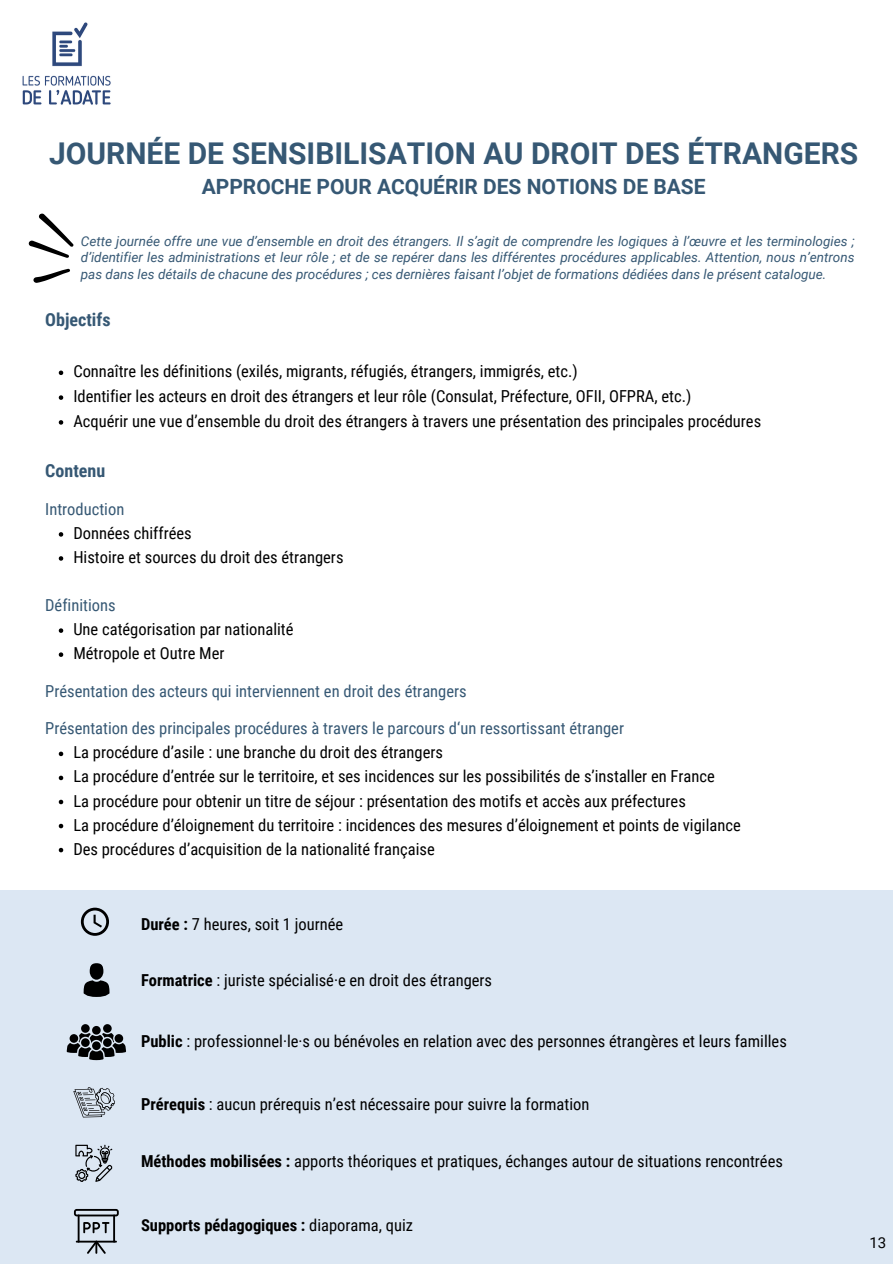
<style>
.page{position:relative;width:893px;height:1264px;background:#fff}
.page>*{position:absolute;margin:0;border:0;box-sizing:border-box;transform-origin:0 0}
.t1{font:700 30px "Roboto";color:#365874}
.t2{font:700 21px "Roboto";color:#365874}
.t3{font:700 18px "Roboto Condensed";color:#365874}
.t4{font:16.5px "Roboto Condensed";color:#000}
.t5{font:16.5px "Roboto Condensed";color:#365874}
.t6{font:700 16.5px "Roboto Condensed";color:#000}
.t7{font:15px "Roboto";color:#000}
.t8{font:italic 13.5px/16.8px "Roboto";color:#365874;text-align:justify}
.s1{font-weight:700}
.s2{font-weight:400}
</style>
<div class="page">
<img style="left:22px;top:22px;width:89px;height:83px">
<div style="left:0;top:890px;width:892px;height:373px;background:#dce7f3"></div>
<svg style="left:81px;top:907px;width:28px;height:28px"></svg>
<div style="left:90px;top:963px;width:13px;height:16px;background:#000;border-radius:50%"></div>
<svg style="left:84px;top:980px;width:26px;height:16px"></svg>
<div style="left:81px;top:1024px;width:9px;height:8px;background:#000;border-radius:50%"></div>
<div style="left:103px;top:1024px;width:9px;height:8px;background:#000;border-radius:50%"></div>
<svg style="left:92px;top:1025px;width:9px;height:9px"></svg>
<svg style="left:67px;top:1032px;width:59px;height:28px"></svg>
<div style="left:92px;top:1041px;width:9px;height:9px;background:#000;border-radius:50%"></div>
<svg style="left:73px;top:1087px;width:42px;height:30px"></svg>
<svg style="left:75px;top:1144px;width:37px;height:37px"></svg>
<hr style="left:76px;top:1240px;width:41px;height:2px;background:#000">
<svg style="left:87px;top:1240px;width:19px;height:13px"></svg>
<svg style="left:74px;top:1209px;width:45px;height:24px"></svg>
<hr style="left:78px;top:1214px;width:2px;height:28px;background:#000">
<hr style="left:113px;top:1214px;width:2px;height:28px;background:#000">
<svg style="left:59px;top:370px;width:4px;height:5px"></svg>
<svg style="left:59px;top:395px;width:4px;height:5px"></svg>
<svg style="left:59px;top:420px;width:4px;height:4px"></svg>
<svg style="left:59px;top:532px;width:4px;height:4px"></svg>
<svg style="left:59px;top:556px;width:4px;height:4px"></svg>
<svg style="left:59px;top:628px;width:4px;height:5px"></svg>
<svg style="left:59px;top:652px;width:4px;height:5px"></svg>
<svg style="left:59px;top:751px;width:4px;height:5px"></svg>
<svg style="left:59px;top:775px;width:4px;height:5px"></svg>
<svg style="left:59px;top:799px;width:4px;height:5px"></svg>
<svg style="left:59px;top:823px;width:4px;height:5px"></svg>
<svg style="left:59px;top:847px;width:4px;height:5px"></svg>
<svg style="left:33px;top:269px;width:37px;height:14px"></svg>
<svg style="left:29px;top:213px;width:45px;height:45px"></svg>
<p class="t1" style="left:49px;top:137px;width:810px">JOURNÉE DE SENSIBILISATION AU DROIT DES ÉTRANGERS</p>
<p class="t2" style="left:202px;top:174px;width:505px">APPROCHE POUR ACQUÉRIR DES NOTIONS DE BASE</p>
<p class="t8" style="left:81px;top:232px;width:775px">Cette journée offre une vue d’ensemble en droit des étrangers. Il s’agit de comprendre les logiques à l’œuvre et les terminologies ; d’identifier les administrations et leur rôle ; et de se repérer dans les différentes procédures applicables. Attention, nous n’entrons pas dans les détails de chacune des procédures ; ces dernières faisant l’objet de formations dédiées dans le présent catalogue.</p>
<p class="t3" style="left:45px;top:309px;width:67px">Objectifs</p>
<p class="t4" style="left:73px;top:362px;width:506px">Connaître les définitions (exilés, migrants, réfugiés, étrangers, immigrés, etc.)</p>
<p class="t4" style="left:73px;top:387px;width:619px">Identifier les acteurs en droit des étrangers et leur rôle (Consulat, Préfecture, OFII, OFPRA, etc.)</p>
<p class="t4" style="left:73px;top:411px;width:689px">Acquérir une vue d’ensemble du droit des étrangers à travers une présentation des principales procédures</p>
<p class="t3" style="left:45px;top:460px;width:62px">Contenu</p>
<p class="t5" style="left:45px;top:499px;width:81px">Introduction</p>
<p class="t4" style="left:73px;top:523px;width:120px">Données chiffrées</p>
<p class="t4" style="left:73px;top:547px;width:272px">Histoire et sources du droit des étrangers</p>
<p class="t5" style="left:45px;top:595px;width:72px">Définitions</p>
<p class="t4" style="left:73px;top:620px;width:222px">Une catégorisation par nationalité</p>
<p class="t4" style="left:73px;top:644px;width:153px">Métropole et Outre Mer</p>
<p class="t5" style="left:45px;top:681px;width:423px">Présentation des acteurs qui interviennent en droit des étrangers</p>
<p class="t5" style="left:45px;top:719px;width:580px">Présentation des principales procédures à travers le parcours d‘un ressortissant étranger</p>
<p class="t4" style="left:73px;top:743px;width:371px">La procédure d’asile : une branche du droit des étrangers</p>
<p class="t4" style="left:73px;top:767px;width:643px">La procédure d’entrée sur le territoire, et ses incidences sur les possibilités de s’installer en France</p>
<p class="t4" style="left:73px;top:791px;width:614px">La procédure pour obtenir un titre de séjour : présentation des motifs et accès aux préfectures</p>
<p class="t4" style="left:73px;top:815px;width:669px">La procédure d’éloignement du territoire : incidences des mesures d’éloignement et points de vigilance</p>
<p class="t4" style="left:73px;top:839px;width:363px">Des procédures d’acquisition de la nationalité française</p>
<p class="t4" style="left:141px;top:914px;width:204px"><span class="s1">Durée :</span> 7 heures, soit 1 journée</p>
<p class="t4" style="left:141px;top:970px;width:352px"><span class="s1">Formatrice</span> : juriste spécialisé·e en droit des étrangers</p>
<p class="t4" style="left:141px;top:1031px;width:647px"><span class="s1">Public</span> : professionnel·le·s ou bénévoles en relation avec des personnes étrangères et leurs familles</p>
<p class="t4" style="left:141px;top:1094px;width:450px"><span class="s1">Prérequis</span> : aucun prérequis n’est nécessaire pour suivre la formation</p>
<p class="t4" style="left:141px;top:1152px;width:643px"><span class="s1">Méthodes mobilisées :</span> apports théoriques et pratiques, échanges autour de situations rencontrées</p>
<p class="t6" style="left:141px;top:1215px;width:273px">Supports pédagogiques : <span class="s2">diaporama, quiz</span></p>
<p class="t7" style="left:869px;top:1233px;width:18px">13</p>
</div>
